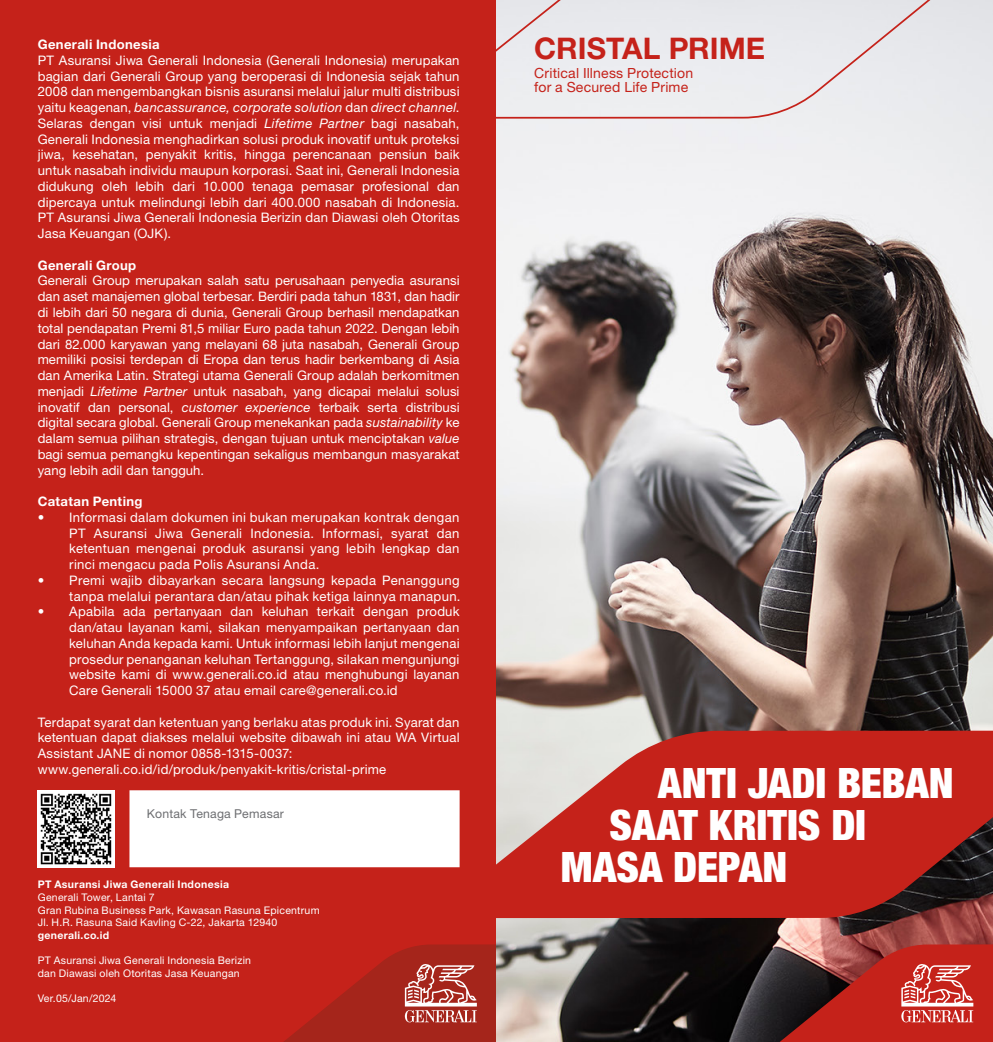
<style>
.page{position:relative;width:993px;height:1042px;background:#fff}
.page>*{position:absolute;margin:0;border:0;box-sizing:border-box;transform-origin:0 0}
.t1{font:900 condensed 42px "Helvetica Neue LT Std";color:#fff}
.t2{font:700 29.75px "Helvetica Neue LT Std";color:#c5221a}
.t3{font:14px/14px "Helvetica Neue LT Std";letter-spacing:.015em;color:#c5221a}
.t4{font:13.12px/15.8px "Helvetica Neue LT Std";letter-spacing:.02em;color:#fff;text-align:justify}
.t5{font:700 13.12px "Helvetica Neue LT Std";letter-spacing:.025em;color:#fff}
.t6{font:12.25px "Helvetica Neue LT Std";letter-spacing:.02em;color:#6d6e71}
.t7{font:10.5px/12.6px "Helvetica Neue LT Std";letter-spacing:.025em;color:#fff}
.t8{font:700 10.5px "Helvetica Neue LT Std";letter-spacing:.03em;color:#fff}
.s1{font-style:italic}
</style>
<div class="page">
<div style="left:0;top:0;width:496px;height:1042px;background:#c5221a"></div>
<svg style="left:284px;top:944px;width:212px;height:98px"></svg>
<div style="left:129px;top:790px;width:330px;height:77px;background:#fff"></div>
<img style="left:38px;top:790px;width:77px;height:77px">
<img style="left:496px;top:0;width:496px;height:1042px">
<svg style="left:496px;top:730px;width:496px;height:188px;background:#bd3932"></svg>
<div style="left:496px;top:0;width:486px;height:119px;background:#e9eaee"></div>
<svg style="left:779px;top:944px;width:213px;height:98px;background:#aa3732"></svg>
<p class="t5" style="left:38px;top:36px;width:123px">Generali Indonesia</p>
<p class="t4" style="left:38px;top:52px;width:423px">PT Asuransi Jiwa Generali Indonesia (Generali Indonesia) merupakan bagian dari Generali Group yang beroperasi di Indonesia sejak tahun 2008 dan mengembangkan bisnis asuransi melalui jalur multi distribusi yaitu keagenan, <span class="s1">bancassurance, corporate solution</span> dan <span class="s1">direct channel</span>.<br>Selaras dengan visi untuk menjadi <span class="s1">Lifetime Partner</span> bagi nasabah, Generali Indonesia menghadirkan solusi produk inovatif untuk proteksi jiwa, kesehatan, penyakit kritis, hingga perencanaan pensiun baik untuk nasabah individu maupun korporasi. Saat ini, Generali Indonesia didukung oleh lebih dari 10.000 tenaga pemasar profesional dan dipercaya untuk melindungi lebih dari 400.000 nasabah di Indonesia.<br>PT Asuransi Jiwa Generali Indonesia Berizin dan Diawasi oleh Otoritas Jasa Keuangan (OJK).</p>
<p class="t5" style="left:38px;top:257px;width:100px">Generali Group</p>
<p class="t4" style="left:38px;top:273px;width:423px">Generali Group merupakan salah satu perusahaan penyedia asuransi dan aset manajemen global terbesar. Berdiri pada tahun 1831, dan hadir di lebih dari 50 negara di dunia, Generali Group berhasil mendapatkan total pendapatan Premi 81,5 miliar Euro pada tahun 2022. Dengan lebih dari 82.000 karyawan yang melayani 68 juta nasabah, Generali Group memiliki posisi terdepan di Eropa dan terus hadir berkembang di Asia dan Amerika Latin. Strategi utama Generali Group adalah berkomitmen menjadi <span class="s1">Lifetime Partner</span> untuk nasabah, yang dicapai melalui solusi inovatif dan personal, <span class="s1">customer experience</span> terbaik serta distribusi digital secara global. Generali Group menekankan pada <span class="s1">sustainability</span> ke dalam semua pilihan strategis, dengan tujuan untuk menciptakan <span class="s1">value </span>bagi semua pemangku kepentingan sekaligus membangun masyarakat yang lebih adil dan tangguh.</p>
<p class="t5" style="left:38px;top:493px;width:106px">Catatan Penting</p>
<p class="t4" style="left:69px;top:509px;width:392px;text-indent:-32px">• Informasi dalam dokumen ini bukan merupakan kontrak dengan PT Asuransi Jiwa Generali Indonesia. Informasi, syarat dan ketentuan mengenai produk asuransi yang lebih lengkap dan rinci mengacu pada Polis Asuransi Anda.</p>
<p class="t4" style="left:38px;top:572px;width:424px;text-align:right">• Premi wajib dibayarkan secara langsung kepada Penanggung tanpa melalui perantara dan/atau pihak ketiga lainnya manapun.</p>
<p class="t4" style="left:69px;top:603px;width:391px;text-indent:-32px">• Apabila ada pertanyaan dan keluhan terkait dengan produk dan/atau layanan kami, silakan menyampaikan pertanyaan dan keluhan Anda kepada kami. Untuk informasi lebih lanjut mengenai prosedur penanganan keluhan Tertanggung, silakan mengunjungi website kami di www.generali.co.id atau menghubungi layanan Care Generali 15000 37 atau email care@generali.co.id</p>
<p class="t4" style="left:38px;top:714px;width:423px;text-align:left">Terdapat syarat dan ketentuan yang berlaku atas produk ini. Syarat dan ketentuan dapat diakses melalui website dibawah ini atau WA Virtual Assistant JANE di nomor 0858-1315-0037: www.generali.co.id/id/produk/penyakit-kritis/cristal-prime</p>
<p class="t6" style="left:147px;top:806px;width:138px">Kontak Tenaga Pemasar</p>
<p class="t8" style="left:38px;top:878px;width:193px">PT Asuransi Jiwa Generali Indonesia</p>
<p class="t7" style="left:38px;top:891px;width:283px">Generali Tower, Lantai 7<br>Gran Rubina Business Park, Kawasan Rasuna Epicentrum<br>Jl. H.R. Rasuna Said Kavling C-22, Jakarta 12940</p>
<p class="t8" style="left:38px;top:928px;width:73px">generali.co.id</p>
<p class="t7" style="left:38px;top:954px;width:215px">PT Asuransi Jiwa Generali Indonesia Berizin dan Diawasi oleh Otoritas Jasa Keuangan</p>
<p class="t7" style="left:38px;top:991px;width:80px">Ver.05/Jan/2024</p>
<h2 class="t2" style="left:534px;top:30px;width:232px">CRISTAL PRIME</h2>
<p class="t3" style="left:534px;top:66px;width:160px">Critical Illness Protection for a Secured Life Prime</p>
<h1 class="t1" style="left:658px;top:757px;width:297px">ANTI JADI BEBAN</h1>
<h1 class="t1" style="left:609px;top:799px;width:258px">SAAT KRITIS DI</h1>
<h1 class="t1" style="left:560px;top:841px;width:228px">MASA DEPAN</h1>
</div>
